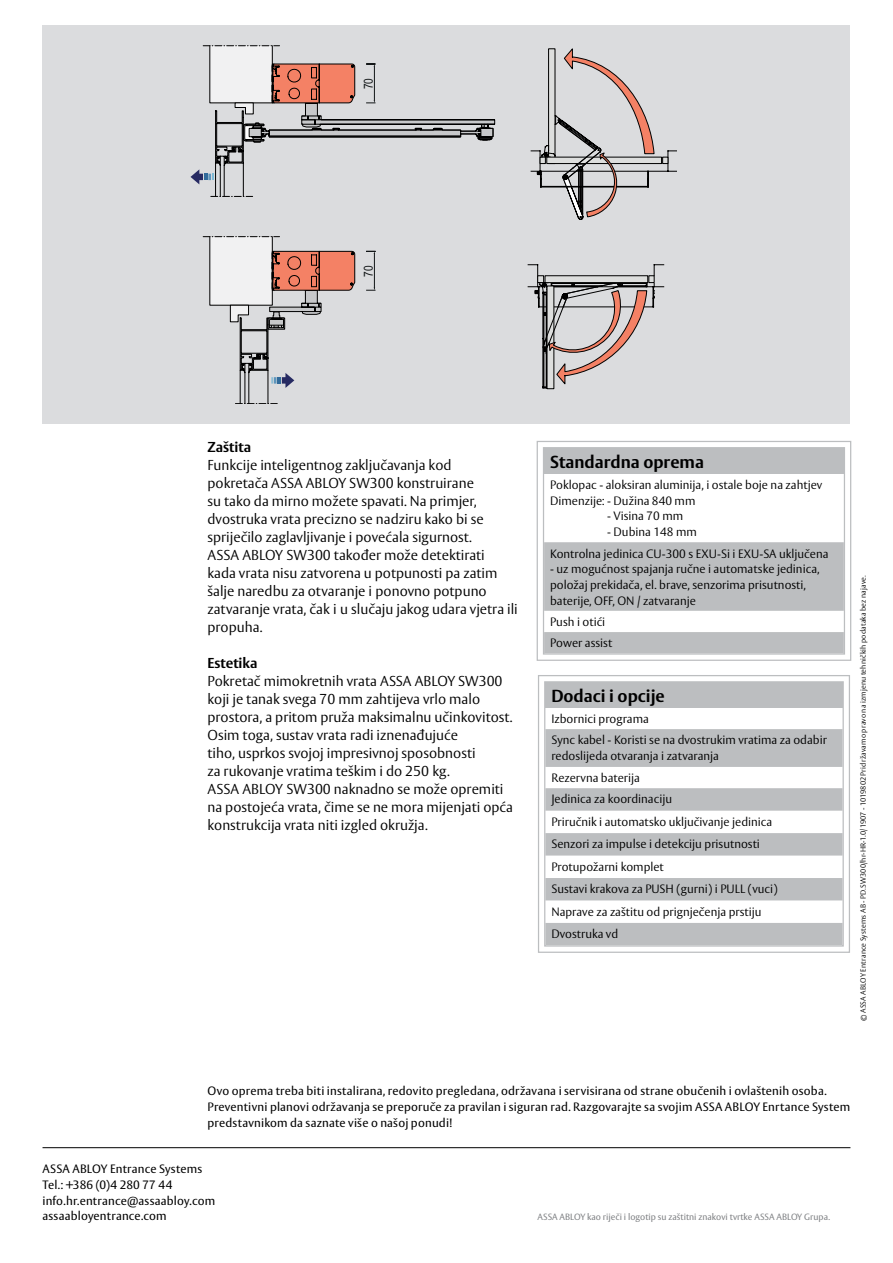
<style>
.page{position:relative;width:893px;height:1263px;background:#fff}
.page>*{position:absolute;margin:0;border:0;box-sizing:border-box;transform-origin:0 0}
.t1{font:700 17.25px "ASSA Vesta";color:#000}
.t2{font:300 14.25px/18px "ASSA Vesta";color:#000}
.t3{font:700 14.25px "ASSA Vesta";color:#000}
.t4{font:12.45px "Arial Narrow";color:#121617}
.t5{font:300 12px/22.5px "ASSA Vesta";color:#000}
.t6{font:12px/15.8px "ASSA Vesta";letter-spacing:.015em;color:#000}
.t7{font:9px "ASSA Vesta";color:#808285}
.t8{font:300 7.5px "ASSA Vesta";letter-spacing:.025em;color:#000}
</style>
<div class="page">
<hr style="left:43px;top:1147px;width:807px;height:1px;background:#000">
<div style="left:43px;top:26px;width:807px;height:398px;background:#dbdcde"></div>
<svg style="left:203px;top:236px;width:152px;height:168px"></svg>
<svg style="left:528px;top:48px;width:149px;height:341px"></svg>
<svg style="left:191px;top:46px;width:304px;height:151px"></svg>
<hr style="left:374px;top:66px;width:1px;height:35px;background:#121617">
<svg style="left:366px;top:288px;width:9px;height:3px"></svg>
<hr style="left:374px;top:253px;width:1px;height:35px;background:#121617">
<svg style="left:538px;top:675px;width:312px;height:278px"></svg>
<div style="left:544px;top:681px;width:300px;height:266px;border:1px solid #bcbec0"></div>
<svg style="left:536px;top:440px;width:316px;height:221px"></svg>
<div style="left:543px;top:447px;width:302px;height:208px;border:1px solid #bcbec0"></div>
<p class="t4" style="left:359px;top:89px;width:13px;rotate:-90deg">70</p>
<p class="t4" style="left:359px;top:277px;width:13px;rotate:-90deg">70</p>
<p class="t3" style="left:207px;top:438px;width:45px">Zaštita</p>
<p class="t2" style="left:207px;top:456px;width:312px">Funkcije inteligentnog zaključavanja kod<br>pokretača ASSA ABLOY SW300 konstruirane<br>su tako da mirno možete spavati. Na primjer, dvostruka vrata precizno se nadziru kako bi se spriječilo zaglavljivanje i povećala sigurnost.<br>ASSA ABLOY SW300 također može detektirati<br>kada vrata nisu zatvorena u potpunosti pa zatim šalje naredbu za otvaranje i ponovno potpuno zatvaranje vrata, čak i u slučaju jakog udara vjetra ili propuha.</p>
<p class="t3" style="left:207px;top:654px;width:51px">Estetika</p>
<p class="t2" style="left:207px;top:672px;width:307px">Pokretač mimokretnih vrata ASSA ABLOY SW300 koji je tanak svega 70 mm zahtijeva vrlo malo prostora, a pritom pruža maksimalnu učinkovitost.<br>Osim toga, sustav vrata radi iznenađujuće<br>tiho, usprkos svojoj impresivnoj sposobnosti<br>za rukovanje vratima teškim i do 250 kg.<br>ASSA ABLOY SW300 naknadno se može opremiti na postojeća vrata, čime se ne mora mijenjati opća konstrukcija vrata niti izgled okružja.</p>
<p class="t1" style="left:550px;top:451px;width:155px">Standardna oprema</p>
<p class="t5" style="left:550px;top:477px;width:274px;line-height:15.8px">Poklopac - aloksiran aluminija, i ostale boje na zahtjev<br>Dimenzije: - Dužina 840 mm</p>
<p class="t5" style="left:607px;top:506px;width:78px">- Visina 70 mm</p>
<p class="t5" style="left:550px;top:522px;width:280px;line-height:21.3px;text-indent:57px">- Dubina 148 mm<br>Kontrolna jedinica CU-300 s EXU-Si i EXU-SA uključena</p>
<p class="t5" style="left:550px;top:562px;width:271px;line-height:15.8px">- uz mogućnost spajanja ručne i automatske jedinica, položaj prekidača, el. brave, senzorima prisutnosti, baterije, OFF, ON / zatvaranje</p>
<p class="t5" style="left:550px;top:612px;width:64px;line-height:21.3px">Push i otići<br>Power assist</p>
<p class="t1" style="left:551px;top:685px;width:115px">Dodaci i opcije</p>
<p class="t5" style="left:551px;top:709px;width:277px;line-height:21.3px">Izbornici programa<br>Sync kabel - Koristi se na dvostrukim vratima za odabir</p>
<p class="t5" style="left:551px;top:746px;width:169px;line-height:21.6px">redoslijeda otvaranja i zatvaranja<br>Rezervna baterija<br>Jedinica za koordinaciju</p>
<p class="t5" style="left:551px;top:811px;width:228px">Priručnik i automatsko uključivanje jedinica Senzori za impulse i detekciju prisutnosti Protupožarni komplet<br>Sustavi krakova za PUSH (gurni) i PULL (vuci)<br>Naprave za zaštitu od prignječenja prstiju Dvostruka vd</p>
<p class="t8" style="left:859px;top:1021px;width:447px;rotate:-90deg">© ASSA ABLOY Entrance Systems AB - PD.SW300/hr-HR-1.0/1907 - 1019802 Pridržavamo pravo na izmjenu tehničkih podataka bez najave.</p>
<p class="t6" style="left:207px;top:1083px;width:644px">Ovo oprema treba biti instalirana, redovito pregledana, održavana i servisirana od strane obučenih i ovlaštenih osoba.<br>Preventivni planovi održavanja se preporuče za pravilan i siguran rad. Razgovarajte sa svojim ASSA ABLOY Enrtance System predstavnikom da saznate više o našoj ponudi!</p>
<p class="t6" style="left:43px;top:1162px;width:174px">ASSA ABLOY Entrance Systems<br>Tel.: +386 (0)4 280 77 44 info.hr.entrance@assaabloy.com assaabloyentrance.com</p>
<p class="t7" style="left:537px;top:1212px;width:294px">ASSA ABLOY kao riječi i logotip su zaštitni znakovi tvrtke ASSA ABLOY Grupa.</p>
</div>
